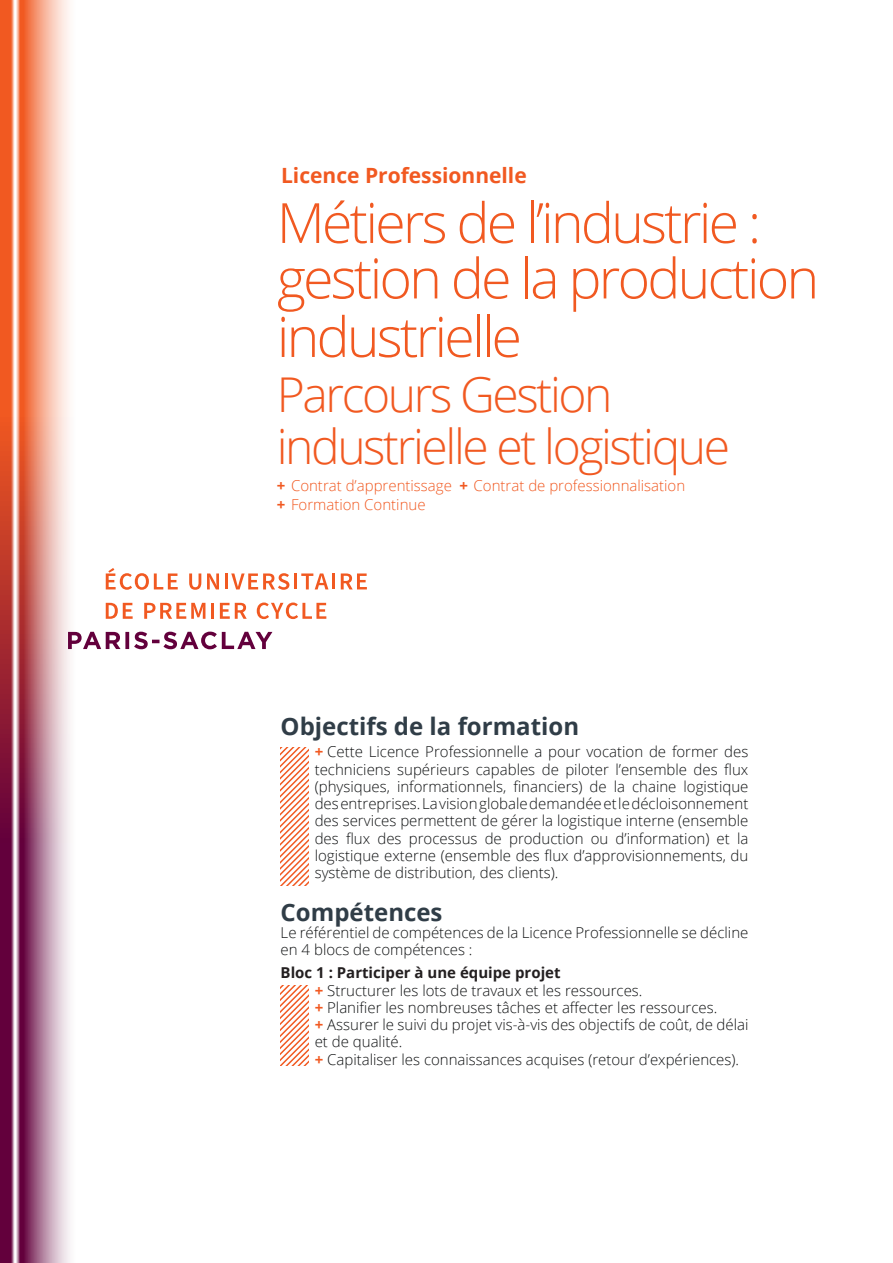
<style>
.page{position:relative;width:893px;height:1263px;background:#fff}
.page>*{position:absolute;margin:0;border:0;box-sizing:border-box;transform-origin:0 0}
.matiere{font:300 55.5px/57px "Open Sans";letter-spacing:-.05em;color:#f15921}
.matiere-2{font:300 48px "Open Sans";letter-spacing:-.05em;color:#f15921}
.inter{font:700 24px "Open Sans";color:#303d47}
.diplome{font:700 21px "Open Sans";color:#f15921}
.texte_puce{font:300 15px/17.2px "Open Sans";color:#111314}
.matiere-3{font:300 15px "Open Sans";color:#f15921}
.inter2{font:700 15px "Open Sans";color:#231f20}
.s1{font-weight:700}
.s2{font-weight:700;color:#f15921}
</style>
<div class="page">
<svg style="left:0;top:0;width:76px;height:1263px;background:#d29293"></svg>
<svg style="left:68px;top:632px;width:204px;height:17px"></svg>
<svg style="left:106px;top:568px;width:72px;height:22px"></svg>
<svg style="left:189px;top:573px;width:12px;height:17px"></svg>
<svg style="left:207px;top:573px;width:12px;height:16px"></svg>
<hr style="left:225px;top:573px;width:3px;height:16px;background:#f15921">
<svg style="left:231px;top:573px;width:58px;height:17px"></svg>
<hr style="left:294px;top:573px;width:3px;height:16px;background:#f15921">
<svg style="left:301px;top:573px;width:27px;height:16px"></svg>
<hr style="left:332px;top:573px;width:3px;height:16px;background:#f15921">
<svg style="left:341px;top:573px;width:26px;height:16px"></svg>
<svg style="left:106px;top:603px;width:27px;height:16px"></svg>
<svg style="left:144px;top:603px;width:61px;height:16px"></svg>
<hr style="left:211px;top:603px;width:3px;height:16px;background:#f15921">
<svg style="left:220px;top:603px;width:27px;height:16px"></svg>
<svg style="left:257px;top:602px;width:69px;height:17px"></svg>
<svg style="left:281px;top:747px;width:27px;height:138px"></svg>
<svg style="left:281px;top:985px;width:27px;height:81px"></svg>
<p class="diplome" style="left:281px;top:161px;width:247px">Licence Professionnelle</p>
<p class="matiere" style="left:277px;top:193px;width:544px">Métiers de l’industrie : gestion de la production industrielle</p>
<p class="matiere-2" style="left:277px;top:362px;width:337px">Parcours Gestion</p>
<p class="matiere-2" style="left:277px;top:414px;width:455px">industrielle et logistique</p>
<p class="matiere-3" style="left:277px;top:475px;width:410px"><span class="s1">+</span> Contrat d’apprentissage <span class="s1">+</span> Contrat de professionnalisation</p>
<p class="matiere-3" style="left:277px;top:495px;width:150px"><span class="s1">+</span> Formation Continue</p>
<p class="inter" style="left:281px;top:709px;width:300px">Objectifs de la formation</p>
<p class="texte_puce" style="left:315px;top:743px;width:435px;text-align:justify"><span class="s2">+</span> Cette Licence Professionnelle a pour vocation de former des techniciens supérieurs capables de piloter l’ensemble des flux (physiques, informationnels, financiers) de la chaine logistique des entreprises. La vision globale demandée et le décloisonnement des services permettent de gérer la logistique interne (ensemble des flux des processus de production ou d’information) et la logistique externe (ensemble des flux d’approvisionnements, du système de distribution, des clients).</p>
<p class="inter" style="left:281px;top:895px;width:163px">Compétences</p>
<p class="texte_puce" style="left:281px;top:923px;width:469px">Le référentiel de compétences de la Licence Professionnelle se décline en 4 blocs de compétences :</p>
<p class="inter2" style="left:281px;top:962px;width:281px">Bloc 1 : Participer à une équipe projet</p>
<p class="texte_puce" style="left:315px;top:981px;width:329px"><span class="s2">+</span> Structurer les lots de travaux et les ressources.</p>
<p class="texte_puce" style="left:315px;top:998px;width:404px"><span class="s2">+</span> Planifier les nombreuses tâches et affecter les ressources.</p>
<p class="texte_puce" style="left:315px;top:1016px;width:435px"><span class="s2">+</span> Assurer le suivi du projet vis-à-vis des objectifs de coût, de délai et de qualité.</p>
<p class="texte_puce" style="left:315px;top:1050px;width:426px"><span class="s2">+</span> Capitaliser les connaissances acquises (retour d’expériences).</p>
</div>
